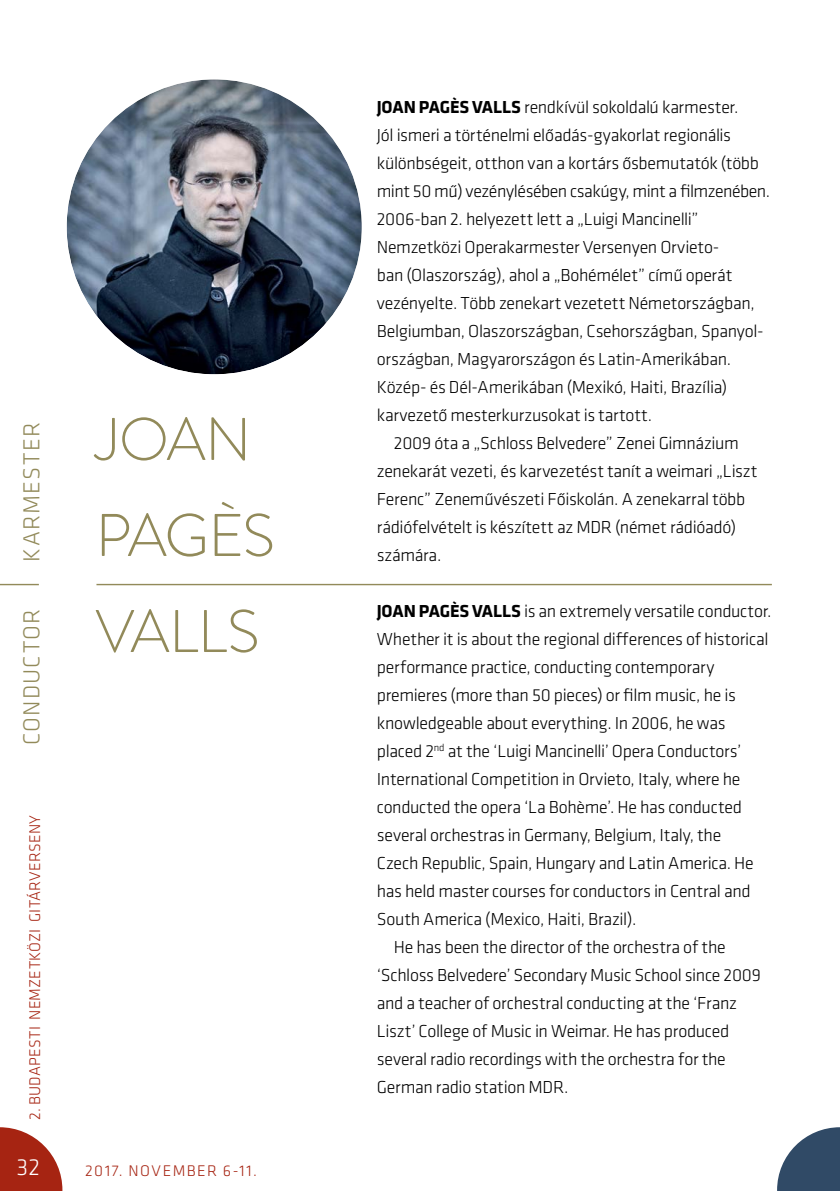
<style>
.page{position:relative;width:840px;height:1191px;background:#fff}
.page>*{position:absolute;margin:0;border:0;box-sizing:border-box;transform-origin:0 0}
.t1{font:300 60px/96px "Brandon Grotesque";letter-spacing:-.01em;color:#928a5a}
.t2{font:300 24px "Klavika";color:#928a5a}
.t3{font:300 24px "Klavika";color:#fff}
.t4{font:300 18px "Klavika";letter-spacing:-.015em;color:#000}
.t5{font:700 18px "Klavika";letter-spacing:-.015em;color:#000}
.t6{font:300 16px "Klavika";letter-spacing:.025em;color:#a62412}
.t7{font:300 16px "Klavika";letter-spacing:.095em;color:#a62412}
</style>
<div class="page">
<div style="left:65px;top:77px;width:300px;height:298px;background:#000;opacity:.25"></div>
<hr style="left:96px;top:584px;width:675px;height:1px;background:#928a5a">
<hr style="left:0;top:584px;width:39px;height:1px;background:#928a5a">
<svg style="left:0;top:1127px;width:62px;height:64px"></svg>
<svg style="left:777px;top:1127px;width:62px;height:64px"></svg>
<h2 class="t2" style="left:18px;top:562px;width:140px;rotate:-90deg">Karmester</h2>
<h2 class="t2" style="left:18px;top:744px;width:135px;rotate:-90deg">Conductor</h2>
<p class="t6" style="left:26px;top:1120px;width:307px;rotate:-90deg">2. BudapestI N emzetközi Gitárverseny</p>
<h2 class="t3" style="left:17px;top:1153px;width:25px">32</h2>
<h1 class="t1" style="left:95px;top:391px;width:175px">JOAN<br>PAGÈS<br>VALLS</h1>
<p class="t7" style="left:85px;top:1161px;width:173px">2017. november 6-11.</p>
<p class="t5" style="left:376px;top:97px;width:17px">JOAN</p>
<p class="t5" style="left:418px;top:97px;width:65px">PAGÈS VALLS</p>
<p class="t4" style="left:524px;top:97px;width:216px">rendkívül sokoldalú karmester.</p>
<p class="t4" style="left:376px;top:125px;width:355px">Jól ismeri a történelmi előadás-gyakorlat regionális</p>
<p class="t4" style="left:376px;top:153px;width:383px">különbségeit, otthon van a kortárs ősbemutatók (több</p>
<p class="t4" style="left:376px;top:181px;width:394px">mint 50 mű) vezénylésében csakúgy, mint a filmzenében.</p>
<p class="t4" style="left:376px;top:209px;width:323px">2006-ban 2. helyezett lett a „Luigi Mancinelli”</p>
<p class="t4" style="left:376px;top:237px;width:344px">Nemzetközi Operakarmester Versenyen Orvieto-</p>
<p class="t4" style="left:376px;top:265px;width:357px">ban (Olaszország), ahol a „Bohémélet” című operát</p>
<p class="t4" style="left:376px;top:293px;width:379px">vezényelte. Több zenekart vezetett Németországban,</p>
<p class="t4" style="left:376px;top:321px;width:386px">Belgiumban, Olaszországban, Csehországban, Spanyol-</p>
<p class="t4" style="left:376px;top:349px;width:355px">országban, Magyarországon és Latin-Amerikában.</p>
<p class="t4" style="left:376px;top:377px;width:352px">Közép- és Dél-Amerikában (Mexikó, Haiti, Brazília)</p>
<p class="t4" style="left:376px;top:405px;width:277px">karvezető mesterkurzusokat is tartott.</p>
<p class="t4" style="left:393px;top:433px;width:346px">2009 óta a „Schloss Belvedere” Zenei Gimnázium</p>
<p class="t4" style="left:376px;top:461px;width:382px">zenekarát vezeti, és karvezetést tanít a weimari „Liszt</p>
<p class="t4" style="left:376px;top:489px;width:369px">Ferenc” Zeneművészeti Főiskolán. A zenekarral több</p>
<p class="t4" style="left:376px;top:517px;width:360px">rádiófelvételt is készített az MDR (német rádióadó)</p>
<p class="t4" style="left:376px;top:545px;width:66px">számára.</p>
<p class="t5" style="left:376px;top:601px;width:17px">JOAN</p>
<p class="t5" style="left:418px;top:601px;width:65px">PAGÈS VALLS</p>
<p class="t4" style="left:524px;top:601px;width:249px">is an extremely versatile conductor.</p>
<p class="t4" style="left:376px;top:629px;width:393px">Whether it is about the regional differences of historical</p>
<p class="t4" style="left:376px;top:657px;width:339px">performance practice, conducting contemporary</p>
<p class="t4" style="left:376px;top:685px;width:360px">premieres (more than 50 pieces) or film music, he is</p>
<p class="t4" style="left:376px;top:713px;width:350px">knowledgeable about everything. In 2006, he was</p>
<p class="t4" style="left:376px;top:741px;width:366px">placed 2<sup>nd</sup> at the ‘Luigi Mancinelli’ Opera Conductors’</p>
<p class="t4" style="left:376px;top:769px;width:365px">International Competition in Orvieto, Italy, where he</p>
<p class="t4" style="left:376px;top:797px;width:366px">conducted the opera ‘La Bohème’. He has conducted</p>
<p class="t4" style="left:376px;top:825px;width:346px">several orchestras in Germany, Belgium, Italy, the</p>
<p class="t4" style="left:376px;top:853px;width:378px">Czech Republic, Spain, Hungary and Latin America. He</p>
<p class="t4" style="left:376px;top:881px;width:375px">has held master courses for conductors in Central and</p>
<p class="t4" style="left:376px;top:909px;width:261px">South America (Mexico, Haiti, Brazil).</p>
<p class="t4" style="left:393px;top:937px;width:333px">He has been the director of the orchestra of the</p>
<p class="t4" style="left:376px;top:965px;width:385px">‘Schloss Belvedere’ Secondary Music School since 2009</p>
<p class="t4" style="left:376px;top:993px;width:361px">and a teacher of orchestral conducting at the ‘Franz</p>
<p class="t4" style="left:376px;top:1021px;width:354px">Liszt’ College of Music in Weimar. He has produced</p>
<p class="t4" style="left:376px;top:1049px;width:350px">several radio recordings with the orchestra for the</p>
<p class="t4" style="left:376px;top:1077px;width:193px">German radio station MDR.</p>
</div>
